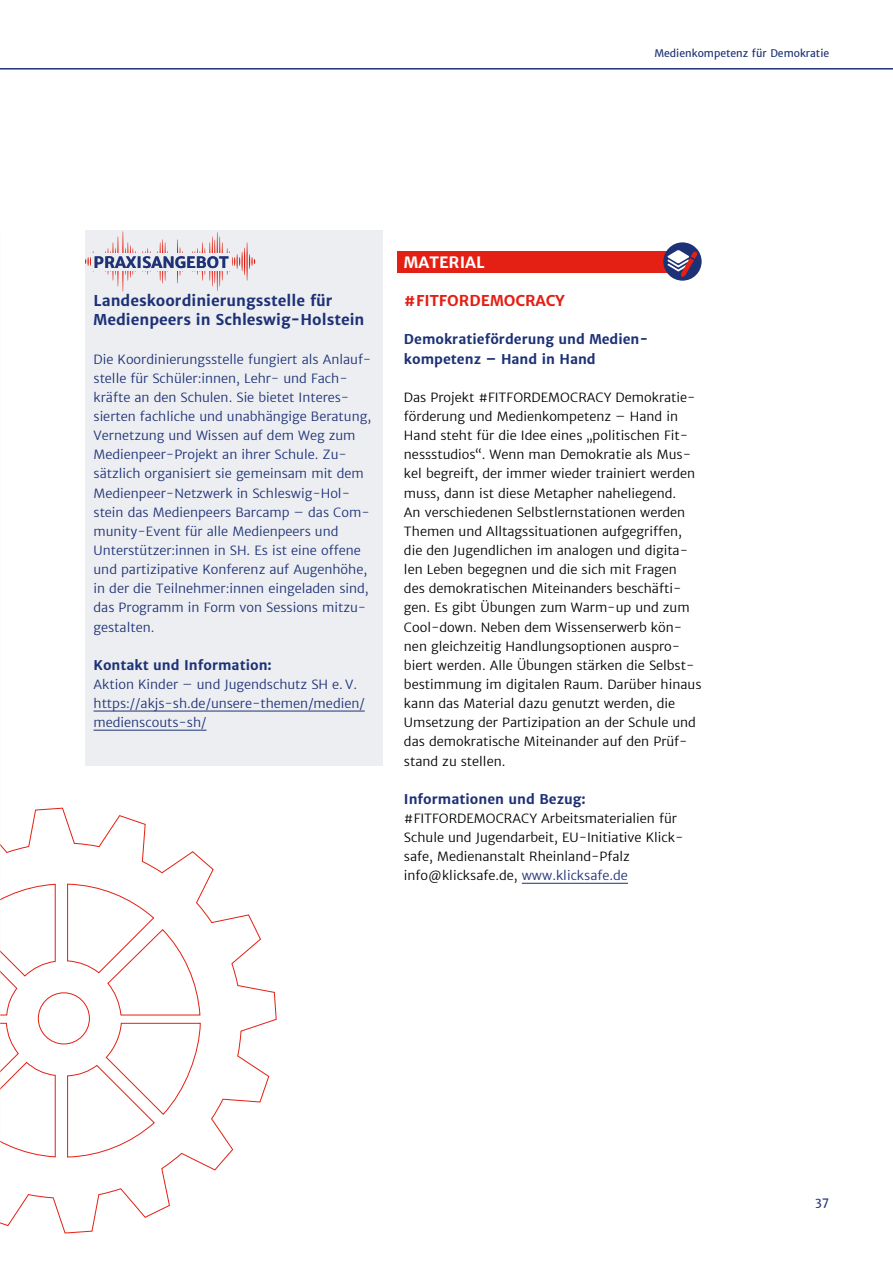
<style>
.page{position:relative;width:893px;height:1263px;background:#fff}
.page>*{position:absolute;margin:0;border:0;box-sizing:border-box;transform-origin:0 0}
.t1{font:700 15.75px "Merriweather Sans";color:#1d3176}
.t2{font:700 15.75px "Merriweather Sans";color:#fff}
.t3{font:700 15px/19.2px "Merriweather Sans";color:#1d3176}
.t4{font:700 15px "Merriweather Sans";color:#e41f13}
.t5{font:700 13.5px/19.2px "Merriweather Sans";color:#1d3176}
.t6{font:300 12.75px/19.2px "Merriweather Sans";color:#000}
.t7{font:300 12.75px/19.2px "Merriweather Sans";color:#1d3176}
.t8{font:12px "Merriweather Sans";color:#1d3176}
.t9{font:10.5px "Merriweather Sans";color:#1d3176}
.s1{color:#1d3176}
</style>
<div class="page">
<hr style="left:0;top:68px;width:893px;height:2px;background:#1d3176">
<svg style="left:0;top:808px;width:277px;height:425px"></svg>
<div style="left:85px;top:230px;width:298px;height:535px;background:#eceef1"></div>
<hr style="left:217px;top:231px;width:1px;height:61px;background:#e41f13;border-radius:50%">
<hr style="left:122px;top:231px;width:2px;height:61px;background:#e41f13;border-radius:50%">
<hr style="left:214px;top:239px;width:1px;height:45px;background:#e41f13;border-radius:50%">
<hr style="left:219px;top:236px;width:1px;height:51px;background:#e41f13;border-radius:50%">
<hr style="left:162px;top:239px;width:1px;height:45px;background:#e41f13;border-radius:50%">
<hr style="left:127px;top:242px;width:1px;height:39px;background:#e41f13;border-radius:50%">
<hr style="left:222px;top:242px;width:1px;height:39px;background:#e41f13;border-radius:50%">
<hr style="left:209px;top:242px;width:1px;height:39px;background:#e41f13;border-radius:50%">
<hr style="left:246px;top:242px;width:2px;height:39px;background:#e41f13;border-radius:50%">
<hr style="left:202px;top:242px;width:1px;height:39px;background:#e41f13;border-radius:50%">
<hr style="left:160px;top:242px;width:1px;height:39px;background:#e41f13;border-radius:50%">
<hr style="left:165px;top:242px;width:1px;height:39px;background:#e41f13;border-radius:50%">
<hr style="left:130px;top:245px;width:1px;height:33px;background:#e41f13;border-radius:50%">
<hr style="left:179px;top:247px;width:2px;height:29px;background:#e41f13;border-radius:50%">
<hr style="left:117px;top:236px;width:2px;height:51px;background:#e41f13;border-radius:50%">
<hr style="left:212px;top:236px;width:1px;height:51px;background:#e41f13;border-radius:50%">
<hr style="left:177px;top:239px;width:1px;height:45px;background:#e41f13;border-radius:50%">
<hr style="left:112px;top:242px;width:2px;height:39px;background:#e41f13;border-radius:50%">
<svg style="left:132px;top:248px;width:26px;height:27px"></svg>
<svg style="left:182px;top:248px;width:24px;height:27px"></svg>
<svg style="left:226px;top:247px;width:29px;height:28px"></svg>
<svg style="left:85px;top:248px;width:41px;height:27px"></svg>
<div style="left:91px;top:253px;width:141px;height:17px;background:#eceef1"></div>
<hr style="left:522px;top:883px;width:106px;height:1px;background:#1d3176">
<hr style="left:94px;top:711px;width:271px;height:1px;background:#1d3176">
<hr style="left:94px;top:730px;width:113px;height:1px;background:#1d3176">
<div style="left:398px;top:251px;width:280px;height:21px;background:#e41f13"></div>
<svg style="left:663px;top:242px;width:39px;height:39px"></svg>
<svg style="left:667px;top:250px;width:31px;height:27px"></svg>
<p class="t9" style="left:654px;top:47px;width:176px">Medienkompetenz für Demokratie</p>
<p class="t1" style="left:94px;top:252px;width:137px">PRAXISANGEBOT</p>
<p class="t3" style="left:94px;top:291px;width:272px">Landeskoordinierungsstelle für<br>Medienpeers in Schleswig-Holstein</p>
<p class="t7" style="left:94px;top:349px;width:279px">Die Koordinierungsstelle fungiert als Anlauf&shy;stelle für Schüler:innen, Lehr- und Fach&shy;kräfte an den Schulen. Sie bietet Interes&shy;sierten fachliche und unabhängige Beratung, Vernetzung und Wissen auf dem Weg zum Medienpeer-Projekt an ihrer Schule. Zu&shy;sätzlich organisiert sie gemeinsam mit dem Medienpeer-Netzwerk in Schleswig-Hol&shy;stein das Medienpeers Barcamp – das Com&shy;munity-Event für alle Medienpeers und Unterstützer:innen in SH. Es ist eine offene und partizipative Konferenz auf Augenhöhe, in der die Teilnehmer:innen eingeladen sind, das Programm in Form von Sessions mitzu&shy;gestalten.</p>
<p class="t5" style="left:94px;top:655px;width:180px">Kontakt und Information:</p>
<p class="t7" style="left:94px;top:675px;width:273px">Aktion Kinder – und Jugendschutz SH e. V. https://akjs-sh.de/unsere-themen/medien/ medienscouts-sh/</p>
<p class="t2" style="left:404px;top:252px;width:82px">MATERIAL</p>
<p class="t4" style="left:404px;top:291px;width:162px">#FITFORDEMOCRACY</p>
<p class="t5" style="left:404px;top:330px;width:243px">Demokratieförderung und Medien&shy;kompetenz – Hand in Hand</p>
<p class="t6" style="left:404px;top:388px;width:299px">Das Projekt #FITFORDEMOCRACY Demokratie&shy;förderung und Medienkompetenz – Hand in Hand steht für die Idee eines „politischen Fit&shy;nessstudios“. Wenn man Demokratie als Mus&shy;kel begreift, der immer wieder trainiert werden muss, dann ist diese Metapher naheliegend.<br>An verschiedenen Selbstlernstationen werden Themen und Alltagssituationen aufgegriffen, die den Jugendlichen im analogen und digita&shy;len Leben begegnen und die sich mit Fragen<br>des demokratischen Miteinanders beschäfti&shy;gen. Es gibt Übungen zum Warm-up und zum Cool-down. Neben dem Wissenserwerb kön&shy;nen gleichzeitig Handlungsoptionen auspro&shy;biert werden. Alle Übungen stärken die Selbst&shy;bestimmung im digitalen Raum. Darüber hinaus kann das Material dazu genutzt werden, die Umsetzung der Partizipation an der Schule und das demokratische Miteinander auf den Prüf&shy;stand zu stellen.</p>
<p class="t5" style="left:404px;top:789px;width:183px">Informationen und Bezug:</p>
<p class="t6" style="left:404px;top:808px;width:281px">#FITFORDEMOCRACY Arbeitsmaterialien für Schule und Jugendarbeit, EU-Initiative Klick&shy;safe, Medienanstalt Rheinland-Pfalz info@klicksafe.de, <span class="s1">www.klicksafe.de</span></p>
<p class="t8" style="left:815px;top:1193px;width:15px">37</p>
</div>
